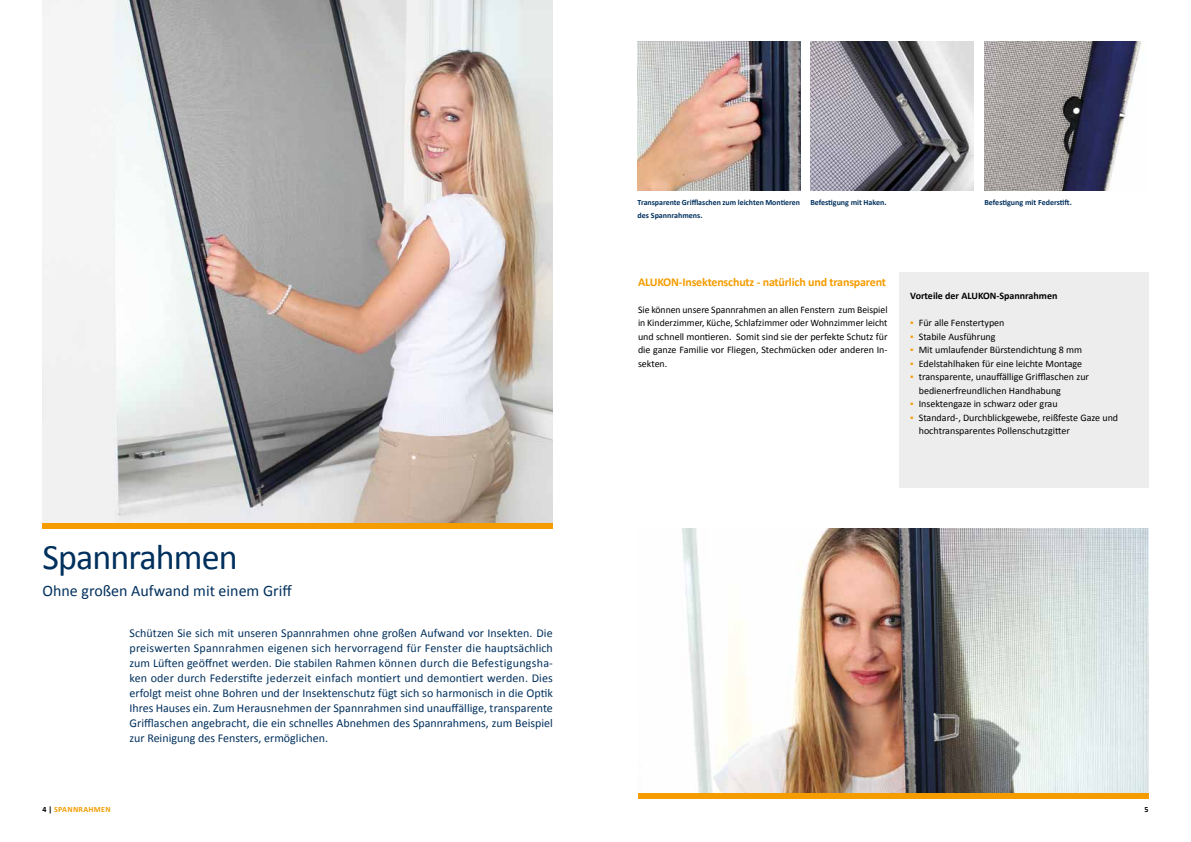
<style>
.page{position:relative;width:1191px;height:842px;background:#fff}
.page>*{position:absolute;margin:0;border:0;box-sizing:border-box;transform-origin:0 0}
.t1{font:36px "Calibri";letter-spacing:-.025em;color:#00305d}
.t2{font:16px "Calibri";color:#00305d}
.t3{font:12px/15px "Calibri";color:#00305d;text-align:justify}
.t4{font:700 12px "Calibri";letter-spacing:-.015em;color:#f59c00}
.t5{font:10px/13.5px "Calibri";color:#000}
.t6{font:700 10px "Calibri";color:#000}
.t7{font:700 8px/13.5px "Calibri";color:#00305d}
.t8{font:700 8px "Calibri";letter-spacing:.04em;color:#f59c00}
.t9{font:700 8px "Calibri";color:#000}
.s1{color:#f59c00}
.s2{color:#000}
</style>
<div class="page">
<img style="left:43px;top:0;width:510px;height:523px">
<div style="left:43px;top:523px;width:510px;height:6px;background:#f59c00"></div>
<div style="left:899px;top:272px;width:249px;height:216px;background:#ededed"></div>
<img style="left:637px;top:42px;width:163px;height:148px">
<img style="left:810px;top:42px;width:163px;height:148px">
<img style="left:984px;top:42px;width:157px;height:148px">
<img style="left:682px;top:529px;width:466px;height:264px">
<div style="left:638px;top:793px;width:510px;height:6px;background:#f59c00"></div>
<p class="t7" style="left:637px;top:195px;width:164px">Transparente Grifflaschen zum leichten Montieren des Spannrahmens.</p>
<p class="t7" style="left:810px;top:195px;width:77px">Befestigung mit Haken.</p>
<p class="t7" style="left:984px;top:195px;width:89px">Befestigung mit Federstift.</p>
<h1 class="t1" style="left:43px;top:532px;width:196px">Spannrahmen</h1>
<h2 class="t2" style="left:43px;top:580px;width:251px">Ohne großen Aufwand mit einem Griff</h2>
<p class="t3" style="left:129px;top:625px;width:425px">Schützen Sie sich mit unseren Spannrahmen ohne großen Aufwand vor Insekten. Die preiswerten Spannrahmen eigenen sich hervorragend für Fenster die hauptsächlich zum Lüften geöffnet werden. Die stabilen Rahmen können durch die Befestigungsha&shy;ken oder durch Federstifte jederzeit einfach montiert und demontiert werden. Dies erfolgt meist ohne Bohren und der Insektenschutz fügt sich so harmonisch in die Optik Ihres Hauses ein. Zum Herausnehmen der Spannrahmen sind unauffällige, transparente Grifflaschen angebracht, die ein schnelles Abnehmen des Spannrahmens, zum Beispiel zur Reinigung des Fensters, ermöglichen.</p>
<p class="t4" style="left:638px;top:273px;width:249px">ALUKON-Insektenschutz - natürlich und transparent</p>
<p class="t5" style="left:638px;top:302px;width:251px;text-align:justify">Sie können unsere Spannrahmen an allen Fenstern zum Beispiel in Kinderzimmer, Küche, Schlafzimmer oder Wohnzimmer leicht und schnell montieren. Somit sind sie der perfekte Schutz für die ganze Familie vor Fliegen, Stechmücken oder anderen In&shy;sekten.</p>
<p class="t6" style="left:910px;top:289px;width:149px">Vorteile der ALUKON-Spannrahmen</p>
<p class="t5" style="left:910px;top:316px;width:96px"><span class="s1">▪</span> Für alle Fenstertypen</p>
<p class="t5" style="left:910px;top:329px;width:87px"><span class="s1">▪</span> Stabile Ausführung</p>
<p class="t5" style="left:910px;top:343px;width:173px"><span class="s1">▪</span> Mit umlaufender Bürstendichtung 8 mm</p>
<p class="t5" style="left:910px;top:356px;width:173px"><span class="s1">▪</span> Edelstahlhaken für eine leichte Montage</p>
<p class="t5" style="left:918px;top:370px;width:172px;text-indent:-8px"><span class="s1">▪</span> transparente, unauffällige Grifflaschen zur bedienerfreundlichen Handhabung</p>
<p class="t5" style="left:910px;top:397px;width:149px"><span class="s1">▪</span> Insektengaze in schwarz oder grau</p>
<p class="t5" style="left:918px;top:410px;width:201px;text-indent:-8px"><span class="s1">▪</span> Standard-, Durchblickgewebe, reißfeste Gaze und hochtransparentes Pollenschutzgitter</p>
<p class="t8" style="left:43px;top:804px;width:70px"><span class="s2">4 |</span> SPANNRAHMEN</p>
<p class="t9" style="left:1144px;top:804px;width:6px">5</p>
</div>
